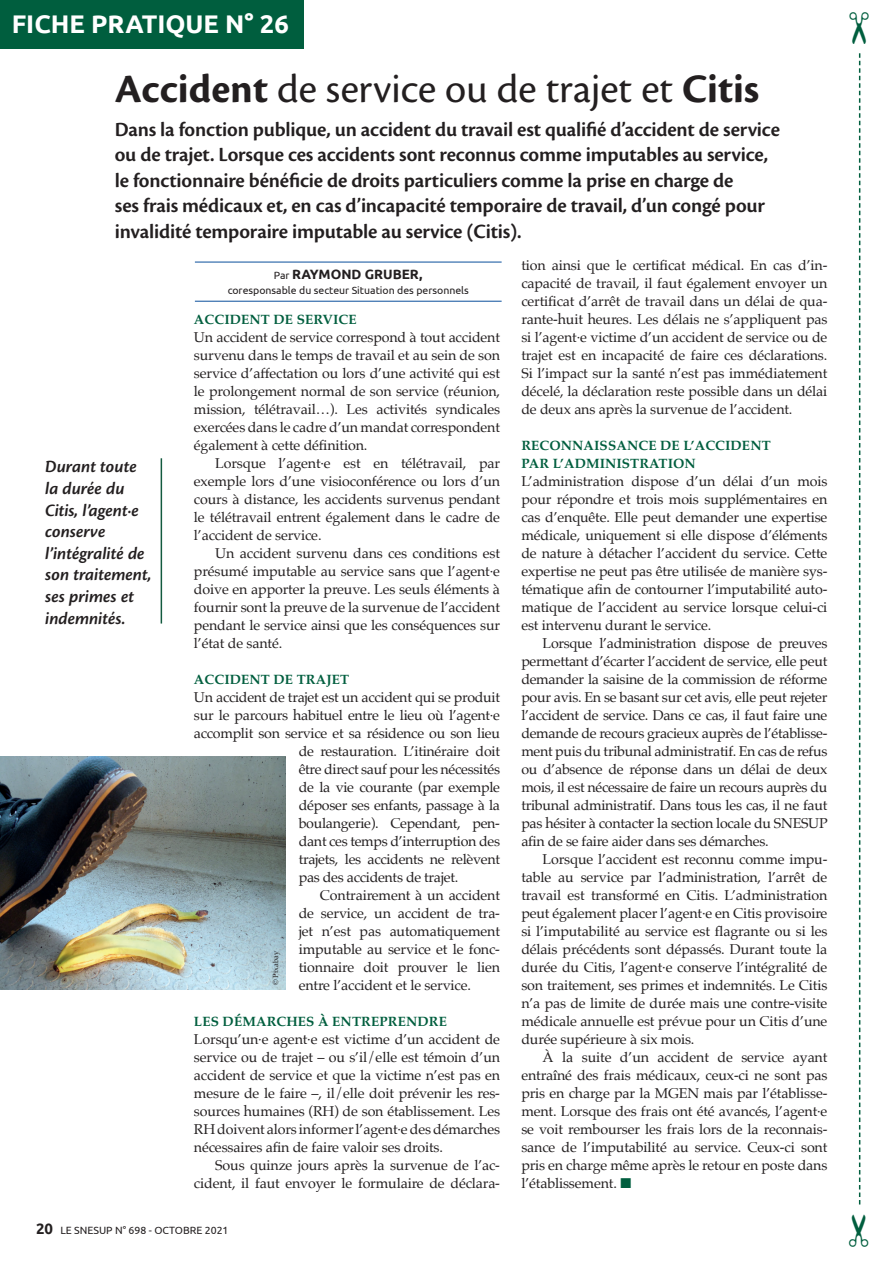
<style>
.page{position:relative;width:893px;height:1263px;background:#fff}
.page>*{position:absolute;margin:0;border:0;box-sizing:border-box;transform-origin:0 0}
.Titre_article_regula{font:42px "Cronos Pro";color:#231f20}
.t1{font:700 25.5px "Ubuntu";color:#fff}
.Chapeau{font:600 21px/25.5px "Cronos Pro";letter-spacing:-.01em;color:#231f20}
.Exergue{font:italic 600 18px/21.6px "Cronos Pro";color:#231f20}
.Texte_courant{font:14.25px/18px "Palatino";letter-spacing:-.01em;color:#231f20;text-align:justify}
.Sous_titre_cyan_Cap{font:700 13.5px/18px "Palatino";letter-spacing:.01em;color:#005e3e}
.Par_Auteur__fonction{font:700 13.5px "Ubuntu";color:#231f20}
.Par_Auteur__fonction-2{font:10.5px "Ubuntu";color:#231f20}
.Copyright{font:7.5px "Palatino";color:#231f20}
.s1{font-weight:700}
.s2{font-weight:400;font-size:10.5px}
.s3{font-weight:700;font-size:15px}
.s4{color:#005e3e}
</style>
<div class="page">
<div style="left:0;top:0;width:303px;height:49px;background:#005e3e"></div>
<hr style="left:161px;top:458px;width:1px;height:165px;background:#135a3f">
<hr style="left:195px;top:262px;width:307px;height:1px;background:#0a4f9b">
<hr style="left:195px;top:301px;width:307px;height:1px;background:#0a4f9b">
<img style="left:0;top:757px;width:286px;height:233px">
<svg style="left:858px;top:53px;width:3px;height:1152px"></svg>
<h2 class="t1" style="left:12px;top:9px;width:279px">FICHE PRATIQUE N° 26</h2>
<p class="Titre_article_regula" style="left:115px;top:64px;width:646px"><span class="s1">Accident</span> de service ou de trajet et <span class="s1">Citis</span></p>
<p class="Chapeau" style="left:115px;top:117px;width:667px">Dans la fonction publique, un accident du travail est qualifié d’accident de service ou de trajet. Lorsque ces accidents sont reconnus comme imputables au service, le fonctionnaire bénéficie de droits particuliers comme la prise en charge de<br>ses frais médicaux et, en cas d’incapacité temporaire de travail, d’un congé pour invalidité temporaire imputable au service (Citis).</p>
<p class="Exergue" style="left:45px;top:456px;width:108px">Durant toute la durée du<br>Citis, l’agent·e conserve l’intégralité de son traitement, ses primes et indemnités.</p>
<p class="Par_Auteur__fonction" style="left:274px;top:266px;width:150px"><span class="s2">Par</span> RAYMOND GRUBER,</p>
<p class="Par_Auteur__fonction-2" style="left:228px;top:284px;width:243px">coresponsable du secteur Situation des personnels</p>
<p class="Sous_titre_cyan_Cap" style="left:194px;top:310px;width:164px">ACCIDENT DE SERVICE</p>
<p class="Texte_courant" style="left:194px;top:328px;width:308px">Un accident de service correspond à tout accident survenu dans le temps de travail et au sein de son service d’affectation ou lors d’une activité qui est le prolongement normal de son service (réunion, mission, télétravail…). Les activités syndicales exercées dans le cadre d’un mandat correspondent également à cette définition.</p>
<p class="Texte_courant" style="left:194px;top:454px;width:308px;text-indent:21px">Lorsque l’agent·e est en télétravail, par exemple lors d’une visioconférence ou lors d’un cours à distance, les accidents survenus pendant le télétravail entrent également dans le cadre de l’accident de service.</p>
<p class="Texte_courant" style="left:194px;top:544px;width:308px;text-indent:21px">Un accident survenu dans ces conditions est présumé imputable au service sans que l’agent·e doive en apporter la preuve. Les seuls éléments à fournir sont la preuve de la survenue de l’accident pendant le service ainsi que les conséquences sur l’état de santé.</p>
<p class="Sous_titre_cyan_Cap" style="left:194px;top:670px;width:157px">ACCIDENT DE TRAJET</p>
<p class="Texte_courant" style="left:194px;top:688px;width:308px">Un accident de trajet est un accident qui se produit</p>
<p class="Texte_courant" style="left:194px;top:706px;width:308px">sur le parcours habituel entre le lieu où l’agent·e</p>
<p class="Texte_courant" style="left:194px;top:724px;width:308px">accomplit son service et sa résidence ou son lieu</p>
<p class="Texte_courant" style="left:299px;top:742px;width:203px">de restauration. L’itinéraire doit</p>
<p class="Texte_courant" style="left:299px;top:760px;width:203px">être direct sauf pour les nécessités</p>
<p class="Texte_courant" style="left:299px;top:778px;width:203px">de la vie courante (par exemple</p>
<p class="Texte_courant" style="left:299px;top:796px;width:203px">déposer ses enfants, passage à la</p>
<p class="Texte_courant" style="left:299px;top:814px;width:203px">boulangerie). Cependant, pen-</p>
<p class="Texte_courant" style="left:299px;top:832px;width:203px">dant ces temps d’interruption des</p>
<p class="Texte_courant" style="left:299px;top:850px;width:203px">trajets, les accidents ne relèvent</p>
<p class="Texte_courant" style="left:299px;top:868px;width:161px">pas des accidents de trajet.</p>
<p class="Texte_courant" style="left:299px;top:886px;width:203px;text-indent:21px">Contrairement à un accident de service, un accident de tra&shy;jet n’est pas automatiquement imputable au service et le fonc&shy;tionnaire doit prouver le lien entre l’accident et le service.</p>
<p class="Sous_titre_cyan_Cap" style="left:194px;top:1012px;width:254px">LES DÉMARCHES À ENTREPRENDRE</p>
<p class="Texte_courant" style="left:194px;top:1030px;width:308px">Lorsqu’un·e agent·e est victime d’un accident de service ou de trajet – ou s’il/elle est témoin d’un accident de service et que la victime n’est pas en mesure de le faire –, il/elle doit prévenir les res&shy;sources humaines (RH) de son établissement. Les RH doivent alors informer l’agent·e des démarches nécessaires afin de faire valoir ses droits.</p>
<p class="Texte_courant" style="left:194px;top:1156px;width:308px;text-align:right">Sous quinze jours après la survenue de l’ac&shy;cident, il faut envoyer le formulaire de déclara-</p>
<p class="Copyright" style="left:269px;top:985px;width:35px;rotate:-90deg">© Pixabay</p>
<p class="Par_Auteur__fonction-2" style="left:36px;top:1224px;width:194px"><span class="s3">20</span> LE SNESUP N° 698 - OCTOBRE 2021</p>
<p class="Texte_courant" style="left:521px;top:256px;width:308px">tion ainsi que le certificat médical. En cas d’in&shy;capacité de travail, il faut également envoyer un certificat d’arrêt de travail dans un délai de qua&shy;rante-huit heures. Les délais ne s’appliquent pas si l’agent·e victime d’un accident de service ou de trajet est en incapacité de faire ces déclarations.<br>Si l’impact sur la santé n’est pas immédiatement décelé, la déclaration reste possible dans un délai de deux ans après la survenue de l’accident.</p>
<p class="Sous_titre_cyan_Cap" style="left:521px;top:436px;width:251px">RECONNAISSANCE DE L’ACCIDENT<br>PAR L’ADMINISTRATION</p>
<p class="Texte_courant" style="left:521px;top:472px;width:308px">L’administration dispose d’un délai d’un mois pour répondre et trois mois supplémentaires en cas d’enquête. Elle peut demander une expertise médicale, uniquement si elle dispose d’éléments de nature à détacher l’accident du service. Cette expertise ne peut pas être utilisée de manière sys&shy;tématique afin de contourner l’imputabilité auto&shy;matique de l’accident au service lorsque celui-ci est intervenu durant le service.</p>
<p class="Texte_courant" style="left:521px;top:634px;width:308px;text-indent:21px">Lorsque l’administration dispose de preuves permettant d’écarter l’accident de service, elle peut demander la saisine de la commission de réforme pour avis. En se basant sur cet avis, elle peut rejeter l’accident de service. Dans ce cas, il faut faire une demande de recours gracieux auprès de l’établisse&shy;ment puis du tribunal administratif. En cas de refus ou d’absence de réponse dans un délai de deux mois, il est nécessaire de faire un recours auprès du tribunal administratif. Dans tous les cas, il ne faut pas hésiter à contacter la section locale du SNESUP afin de se faire aider dans ses démarches.</p>
<p class="Texte_courant" style="left:521px;top:850px;width:308px;text-indent:21px">Lorsque l’accident est reconnu comme impu&shy;table au service par l’administration, l’arrêt de travail est transformé en Citis. L’administration peut également placer l’agent·e en Citis provisoire si l’imputabilité au service est flagrante ou si les délais précédents sont dépassés. Durant toute la durée du Citis, l’agent·e conserve l’intégralité de son traitement, ses primes et indemnités. Le Citis n’a pas de limite de durée mais une contre-visite médicale annuelle est prévue pour un Citis d’une durée supérieure à six mois.</p>
<p class="Texte_courant" style="left:521px;top:1048px;width:308px;text-indent:21px">À la suite d’un accident de service ayant entraîné des frais médicaux, ceux-ci ne sont pas pris en charge par la MGEN mais par l’établisse&shy;ment. Lorsque des frais ont été avancés, l’agent·e se voit rembourser les frais lors de la reconnais&shy;sance de l’imputabilité au service. Ceux-ci sont pris en charge même après le retour en poste dans l’établissement. <span class="s4">■</span></p>
</div>
